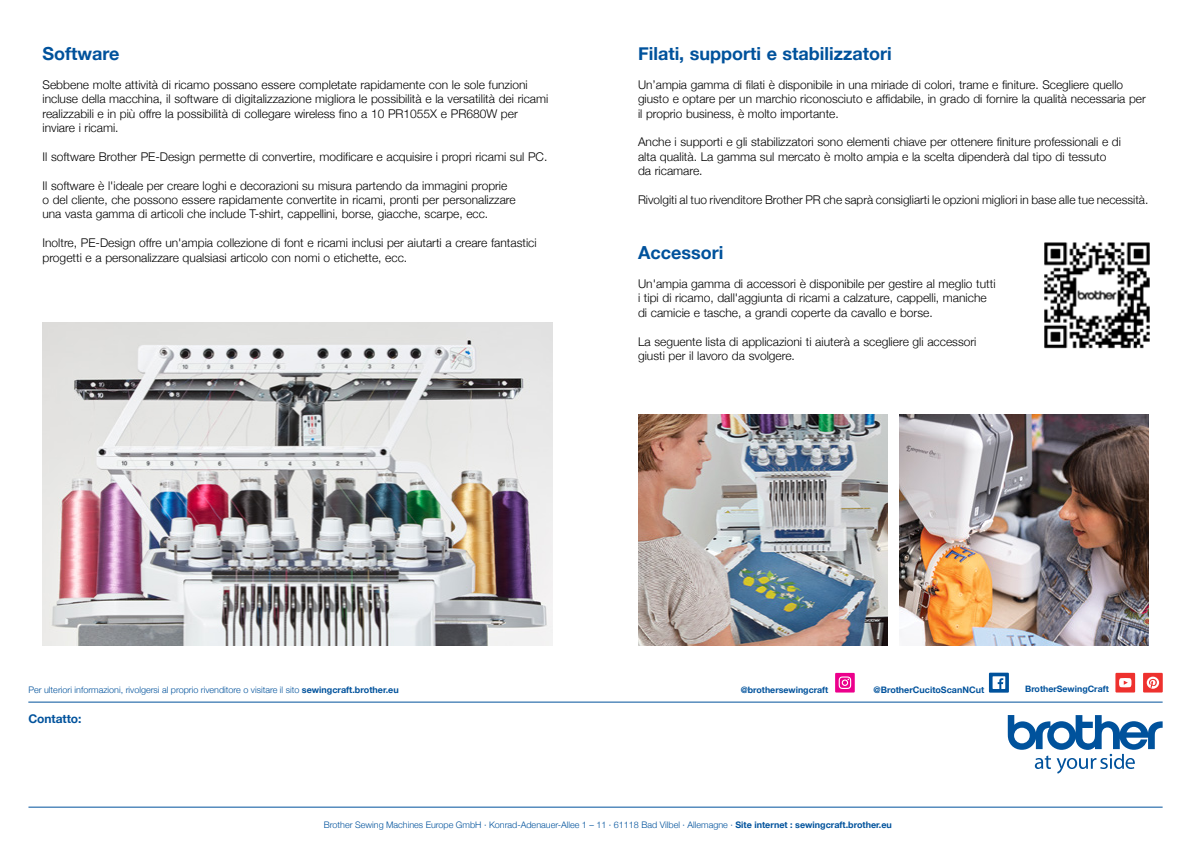
<style>
.page{position:relative;width:1191px;height:842px;background:#fff}
.page>*{position:absolute;margin:0;border:0;box-sizing:border-box;transform-origin:0 0}
.t1{font:700 18px "Helvetica Neue";color:#00529c}
.t2{font:300 12px/14.4px "Helvetica Neue";color:#000}
.t3{font:700 12px "Helvetica Neue";letter-spacing:-.005em;color:#00529c}
.t4{font:300 9px "Helvetica Neue";color:#00529c}
.t5{font:700 9px "Helvetica Neue";color:#00529c}
.t6{font:700 8.8px "Helvetica Neue";color:#00529c}
.s1{font-weight:700}
</style>
<div class="page">
<img style="left:43px;top:322px;width:510px;height:324px">
<img style="left:899px;top:415px;width:249px;height:231px">
<img style="left:638px;top:415px;width:249px;height:231px">
<img style="left:1044px;top:242px;width:106px;height:107px">
<hr style="left:28px;top:807px;width:1134px;height:1px;background:#00529c">
<div style="left:989px;top:673px;width:20px;height:20px;background:#00529c"></div>
<div style="left:992px;top:676px;width:13px;height:13px;background:#fff"></div>
<svg style="left:997px;top:678px;width:6px;height:11px"></svg>
<hr style="left:28px;top:702px;width:1134px;height:1px;background:#00529c">
<svg style="left:1007px;top:715px;width:155px;height:58px"></svg>
<div style="left:835px;top:673px;width:19px;height:19px;background:#ec008c"></div>
<svg style="left:838px;top:676px;width:13px;height:13px"></svg>
<div style="left:1115px;top:673px;width:20px;height:19px;background:#ee312e"></div>
<svg style="left:1119px;top:678px;width:12px;height:9px"></svg>
<div style="left:1143px;top:673px;width:19px;height:19px;background:#ee312e"></div>
<svg style="left:1146px;top:677px;width:13px;height:12px"></svg>
<h1 class="t1" style="left:43px;top:40px;width:79px">Software</h1>
<p class="t2" style="left:43px;top:77px;width:507px">Sebbene molte attività di ricamo possano essere completate rapidamente con le sole funzioni incluse della macchina, il software di digitalizzazione migliora le possibilità e la versatilità dei ricami realizzabili e in più offre la possibilità di collegare wireless fino a 10 PR1055X e PR680W per inviare i ricami.</p>
<p class="t2" style="left:43px;top:149px;width:506px">Il software Brother PE-Design permette di convertire, modificare e acquisire i propri ricami sul PC.</p>
<p class="t2" style="left:43px;top:177px;width:474px">Il software è l'ideale per creare loghi e decorazioni su misura partendo da immagini proprie o del cliente, che possono essere rapidamente convertite in ricami, pronti per personalizzare una vasta gamma di articoli che include T-shirt, cappellini, borse, giacche, scarpe, ecc.</p>
<p class="t2" style="left:43px;top:235px;width:495px">Inoltre, PE-Design offre un'ampia collezione di font e ricami inclusi per aiutarti a creare fantastici progetti e a personalizzare qualsiasi articolo con nomi o etichette, ecc.</p>
<h1 class="t1" style="left:638px;top:40px;width:255px">Filati, supporti e stabilizzatori</h1>
<p class="t2" style="left:638px;top:77px;width:509px">Un’ampia gamma di filati è disponibile in una miriade di colori, trame e finiture. Scegliere quello giusto e optare per un marchio riconosciuto e affidabile, in grado di fornire la qualità necessaria per il proprio business, è molto importante.</p>
<p class="t2" style="left:638px;top:134px;width:484px">Anche i supporti e gli stabilizzatori sono elementi chiave per ottenere finiture professionali e di alta qualità. La gamma sul mercato è molto ampia e la scelta dipenderà dal tipo di tessuto da ricamare.</p>
<p class="t2" style="left:638px;top:192px;width:512px">Rivolgiti al tuo rivenditore Brother PR che saprà consigliarti le opzioni migliori in base alle tue necessità.</p>
<h1 class="t1" style="left:638px;top:239px;width:87px">Accessori</h1>
<p class="t2" style="left:638px;top:276px;width:359px">Un'ampia gamma di accessori è disponibile per gestire al meglio tutti i tipi di ricamo, dall'aggiunta di ricami a calzature, cappelli, maniche di camicie e tasche, a grandi coperte da cavallo e borse.</p>
<p class="t2" style="left:638px;top:333px;width:340px">La seguente lista di applicazioni ti aiuterà a scegliere gli accessori giusti per il lavoro da svolgere.</p>
<p class="t4" style="left:28px;top:682px;width:372px">Per ulteriori informazioni, rivolgersi al proprio rivenditore o visitare il sito <span class="s1">sewingcraft.brother.eu</span></p>
<p class="t3" style="left:28px;top:709px;width:55px">Contatto:</p>
<p class="t6" style="left:741px;top:682px;width:89px">@brothersewingcraft</p>
<p class="t6" style="left:1025px;top:681px;width:85px">BrotherSewingCraft</p>
<p class="t5" style="left:873px;top:682px;width:112px">@BrotherCucitoScanNCut</p>
<p class="t4" style="left:324px;top:818px;width:569px">Brother Sewing Machines Europe GmbH · Konrad-Adenauer-Allee 1 – 11 · 61118 Bad Vilbel · Allemagne · <span class="s1">Site internet : sewingcraft.brother.eu</span></p>
</div>
